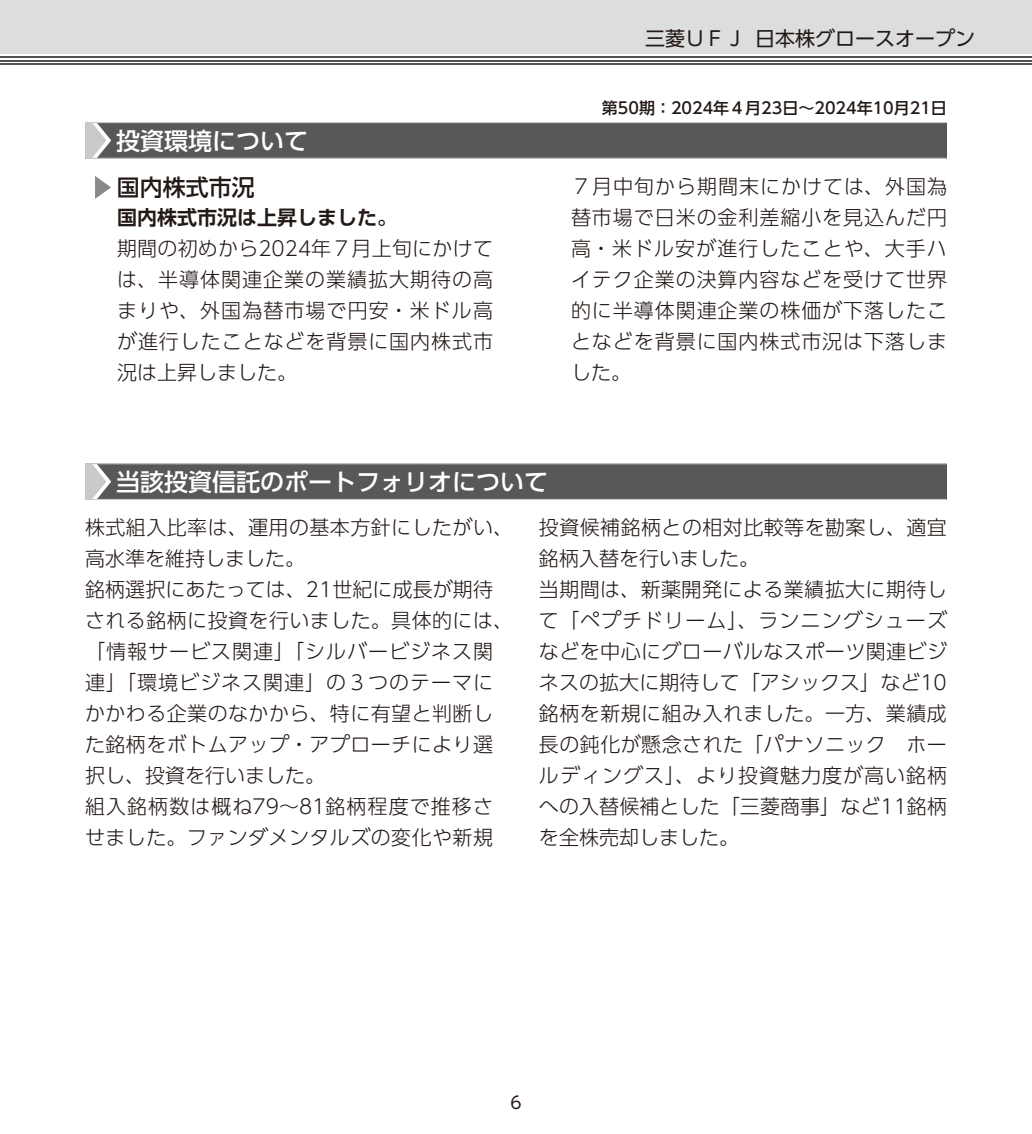
<style>
.page{position:relative;width:1032px;height:1134px;background:#fff}
.page>*{position:absolute;margin:0;border:0;box-sizing:border-box;transform-origin:0 0}
.t1{font:500 24px "UD Shin Go Pro";color:#fff}
.t2{font:500 23px "UD Shin Go Pro";color:#231916}
.t3{font:300 20px/31px "UD Shin Go Pro";letter-spacing:.02em;color:#231916}
.t4{font:20px "UD Shin Go Pro";color:#231916}
.t5{font:700 20px "UD Shin Go Pro De";color:#231916}
.t6{font:17px "UD Shin Go Pro";color:#231916}
.t7{font:500 16px "UD Shin Go Pro";color:#231916}
</style>
<div class="page">
<div style="left:0;top:0;width:1032px;height:54px;background:#dcdddd"></div>
<hr style="left:0;top:63px;width:1032px;height:2px;background:#545252">
<hr style="left:0;top:60px;width:1032px;height:1px;background:#545252">
<hr style="left:0;top:56px;width:1032px;height:2px;background:#545252">
<div style="left:85px;top:122px;width:862px;height:36px;background:#595857"></div>
<hr style="left:85px;top:158px;width:861px;height:1px;background:#c9cacb">
<hr style="left:85px;top:122px;width:862px;height:1px;background:#c9cacb">
<svg style="left:85px;top:123px;width:26px;height:35px"></svg>
<div style="left:85px;top:464px;width:862px;height:36px;background:#595857"></div>
<hr style="left:85px;top:499px;width:861px;height:1px;background:#c9cacb">
<hr style="left:85px;top:463px;width:862px;height:1px;background:#c9cacb">
<svg style="left:85px;top:464px;width:26px;height:35px"></svg>
<svg style="left:95px;top:176px;width:16px;height:23px"></svg>
<p class="t4" style="left:645px;top:22px;width:331px">三菱ＵＦＪ 日本株グロースオープン</p>
<p class="t1" style="left:116px;top:121px;width:194px">投資環境について</p>
<p class="t2" style="left:117px;top:169px;width:140px">国内株式市況</p>
<p class="t5" style="left:117px;top:201px;width:282px">国内株式市況は上昇しました。</p>
<p class="t3" style="left:117px;top:232px;width:377px;text-align:justify">期間の初めから2024年７月上旬にかけては、半導体関連企業の業績拡大期待の高まりや、外国為替市場で円安・米ドル高が進行したことなどを背景に国内株式市況は上昇しました。</p>
<p class="t7" style="left:602px;top:95px;width:346px">第50期：2024年４月23日～2024年10月21日</p>
<p class="t3" style="left:571px;top:170px;width:377px;text-align:justify">７月中旬から期間末にかけては、外国為替市場で日米の金利差縮小を見込んだ円高・米ドル安が進行したことや、大手ハイテク企業の決算内容などを受けて世界的に半導体関連企業の株価が下落したことなどを背景に国内株式市況は下落しました。</p>
<p class="t1" style="left:116px;top:462px;width:433px">当該投資信託のポートフォリオについて</p>
<p class="t3" style="left:85px;top:511px;width:429px">株式組入比率は、運用の基本方針にしたがい、高水準を維持しました。<br>銘柄選択にあたっては、21世紀に成長が期待される銘柄に投資を行いました。具体的には、「情報サービス関連」「シルバービジネス関連」「環境ビジネス関連」の３つのテーマにかかわる企業のなかから、特に有望と判断した銘柄をボトムアップ・アプローチにより選択し、投資を行いました。<br>組入銘柄数は概ね79～81銘柄程度で推移させました。ファンダメンタルズの変化や新規</p>
<p class="t3" style="left:539px;top:511px;width:409px">投資候補銘柄との相対比較等を勘案し、適宜銘柄入替を行いました。<br>当期間は、新薬開発による業績拡大に期待して「ペプチドリーム」、ランニングシューズなどを中心にグローバルなスポーツ関連ビジネスの拡大に期待して「アシックス」など10銘柄を新規に組み入れました。一方、業績成長の鈍化が懸念された「パナソニック　ホールディングス」、より投資魅力度が高い銘柄への入替候補とした「三菱商事」など11銘柄を全株売却しました。</p>
<p class="t6" style="left:510px;top:1089px;width:13px">6</p>
</div>
